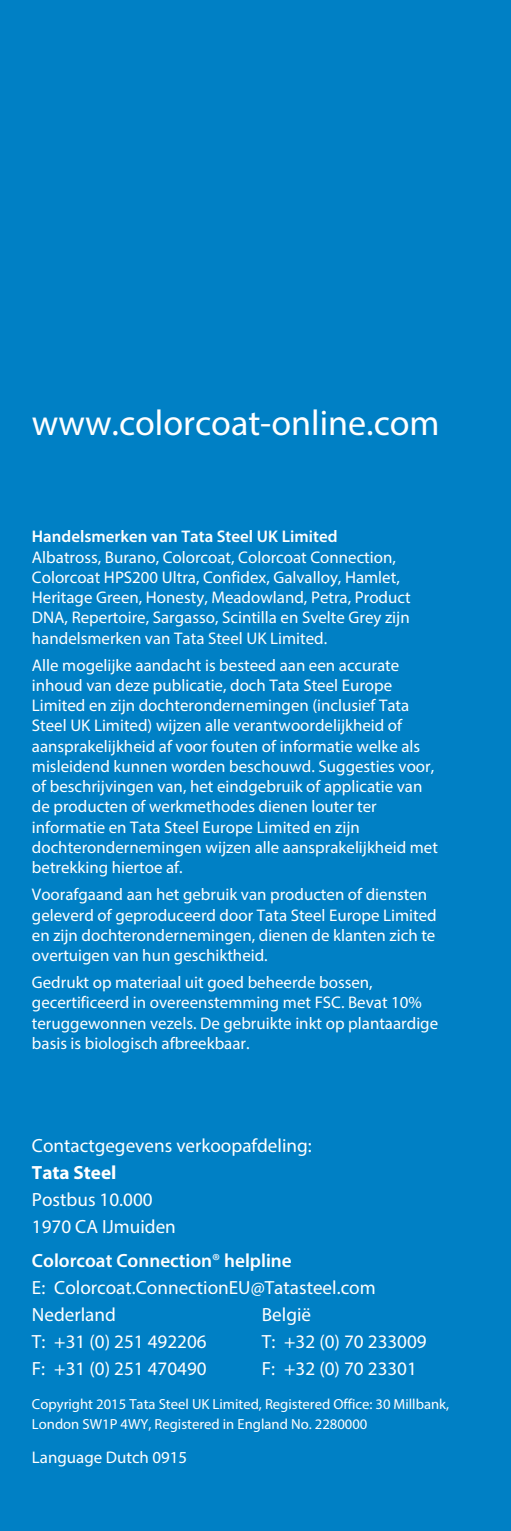
<style>
.page{position:relative;width:511px;height:1531px;background:#fff}
.page>*{position:absolute;margin:0;border:0;box-sizing:border-box;transform-origin:0 0}
.t1{font:36px "Myriad Pro";color:#fff}
.t2{font:19.12px/27px "Myriad Pro";color:#fff}
.t3{font:700 19.12px "Myriad Pro";color:#fff}
.t4{font:16.88px/20.2px "Myriad Pro";color:#fff}
.t5{font:600 16.88px "Myriad Pro";color:#fff}
.t6{font:14.62px/20.2px "Myriad Pro";color:#fff}
.s1{font-weight:600}
</style>
<div class="page">
<div style="left:0;top:0;width:510px;height:1531px;background:#0080c5"></div>
<h1 class="t1" style="left:32px;top:409px;width:409px">www.colorcoat-online.com</h1>
<p class="t5" style="left:32px;top:530px;width:307px">Handelsmerken van Tata Steel UK Limited</p>
<p class="t4" style="left:32px;top:548px;width:380px">Albatross, Burano, Colorcoat, Colorcoat Connection, Colorcoat HPS200 Ultra, Confidex, Galvalloy, Hamlet, Heritage Green, Honesty, Meadowland, Petra, Product DNA, Repertoire, Sargasso, Scintilla en Svelte Grey zijn handelsmerken van Tata Steel UK Limited.</p>
<p class="t4" style="left:32px;top:656px;width:407px">Alle mogelijke aandacht is besteed aan een accurate inhoud van deze publicatie, doch Tata Steel Europe Limited en zijn dochterondernemingen (inclusief Tata Steel UK Limited) wijzen alle verantwoordelijkheid of aansprakelijkheid af voor fouten of informatie welke als misleidend kunnen worden beschouwd. Suggesties voor, of beschrijvingen van, het eindgebruik of applicatie van de producten of werkmethodes dienen louter ter informatie en Tata Steel Europe Limited en zijn dochterondernemingen wijzen alle aansprakelijkheid met betrekking hiertoe af.</p>
<p class="t4" style="left:32px;top:886px;width:406px">Voorafgaand aan het gebruik van producten of diensten geleverd of geproduceerd door Tata Steel Europe Limited en zijn dochterondernemingen, dienen de klanten zich te overtuigen van hun geschiktheid.</p>
<p class="t4" style="left:32px;top:973px;width:407px">Gedrukt op materiaal uit goed beheerde bossen, gecertificeerd in overeenstemming met FSC. Bevat 10% teruggewonnen vezels. De gebruikte inkt op plantaardige basis is biologisch afbreekbaar.</p>
<p class="t2" style="left:32px;top:1134px;width:281px">Contactgegevens verkoopafdeling:</p>
<p class="t3" style="left:32px;top:1165px;width:86px">Tata Steel</p>
<p class="t2" style="left:32px;top:1188px;width:145px">Postbus 10.000<br>1970 CA IJmuiden</p>
<p class="t2" style="left:32px;top:1248px;width:345px"><span class="s1">Colorcoat Connection</span>® <span class="s1">helpline<br></span>E: Colorcoat.ConnectionEU@Tatasteel.com<br>Nederland</p>
<p class="t2" style="left:261px;top:1302px;width:51px">België</p>
<p class="t2" style="left:32px;top:1329px;width:176px">T: +31 (0) 251 492206</p>
<p class="t2" style="left:261px;top:1329px;width:166px">T: +32 (0) 70 233009</p>
<p class="t2" style="left:32px;top:1356px;width:176px">F: +31 (0) 251 470490</p>
<p class="t2" style="left:261px;top:1356px;width:156px">F: +32 (0) 70 23301</p>
<p class="t6" style="left:32px;top:1395px;width:418px">Copyright 2015 Tata Steel UK Limited, Registered Office: 30 Millbank,<br>London SW1P 4WY, Registered in England No. 2280000</p>
<p class="t4" style="left:32px;top:1448px;width:157px">Language Dutch 0915</p>
</div>
